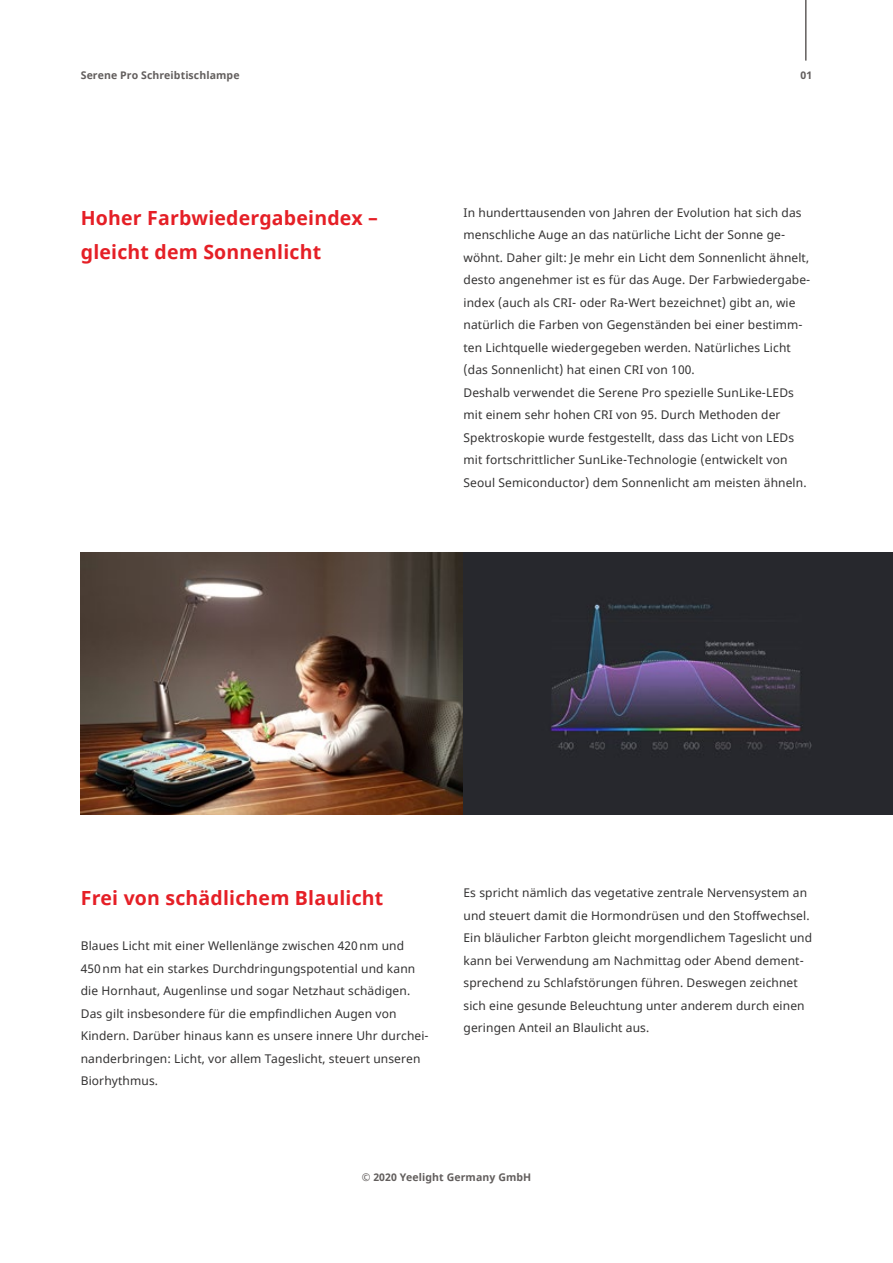
<style>
.page{position:relative;width:893px;height:1263px;background:#fff}
.page>*{position:absolute;margin:0;border:0;box-sizing:border-box;transform-origin:0 0}
.t1{font:700 19.5px/34.5px "Noto Sans";letter-spacing:.01em;color:#e51f26}
.t2{font:12px/22.5px "Noto Sans";letter-spacing:.01em;color:#333232}
.t3{font:700 10.5px "Noto Sans";letter-spacing:.01em;color:#625e5d}
</style>
<div class="page">
<hr style="left:805px;top:0;width:1px;height:61px;background:#625e5d">
<img style="left:463px;top:553px;width:430px;height:261px">
<img style="left:81px;top:553px;width:382px;height:261px">
<p class="t3" style="left:81px;top:68px;width:160px">Serene Pro Schreibtischlampe</p>
<p class="t3" style="left:800px;top:68px;width:13px">01</p>
<h1 class="t1" style="left:81px;top:201px;width:299px">Hoher Farbwiedergabeindex – gleicht dem Sonnenlicht</h1>
<p class="t2" style="left:463px;top:202px;width:348px">In hunderttausenden von Jahren der Evolution hat sich das menschliche Auge an das natürliche Licht der Sonne ge&shy;wöhnt. Daher gilt: Je mehr ein Licht dem Sonnenlicht ähnelt, desto angenehmer ist es für das Auge. Der Farbwiedergabe&shy;index (auch als CRI- oder Ra-Wert bezeichnet) gibt an, wie natürlich die Farben von Gegenständen bei einer bestimm&shy;ten Lichtquelle wiedergegeben werden. Natürliches Licht (das Sonnenlicht) hat einen CRI von 100.<br>Deshalb verwendet die Serene Pro spezielle SunLike-LEDs mit einem sehr hohen CRI von 95. Durch Methoden der Spektroskopie wurde festgestellt, dass das Licht von LEDs mit fortschrittlicher SunLike-Technologie (entwickelt von Seoul Semiconductor) dem Sonnenlicht am meisten ähneln.</p>
<h1 class="t1" style="left:81px;top:881px;width:304px">Frei von schädlichem Blaulicht</h1>
<p class="t2" style="left:81px;top:935px;width:349px">Blaues Licht mit einer Wellenlänge zwischen 420nm und 450nm hat ein starkes Durchdringungspotential und kann die Hornhaut, Augenlinse und sogar Netzhaut schädigen.<br>Das gilt insbesondere für die empfindlichen Augen von Kindern. Darüber hinaus kann es unsere innere Uhr durchei&shy;nanderbringen: Licht, vor allem Tageslicht, steuert unseren Biorhythmus.</p>
<p class="t2" style="left:463px;top:882px;width:350px">Es spricht nämlich das vegetative zentrale Nervensystem an und steuert damit die Hormondrüsen und den Stoffwechsel.<br>Ein bläulicher Farbton gleicht morgendlichem Tageslicht und kann bei Verwendung am Nachmittag oder Abend dement&shy;sprechend zu Schlafstörungen führen. Deswegen zeichnet sich eine gesunde Beleuchtung unter anderem durch einen geringen Anteil an Blaulicht aus.</p>
<p class="t3" style="left:362px;top:1169px;width:171px">© 2020 Yeelight Germany GmbH</p>
</div>
